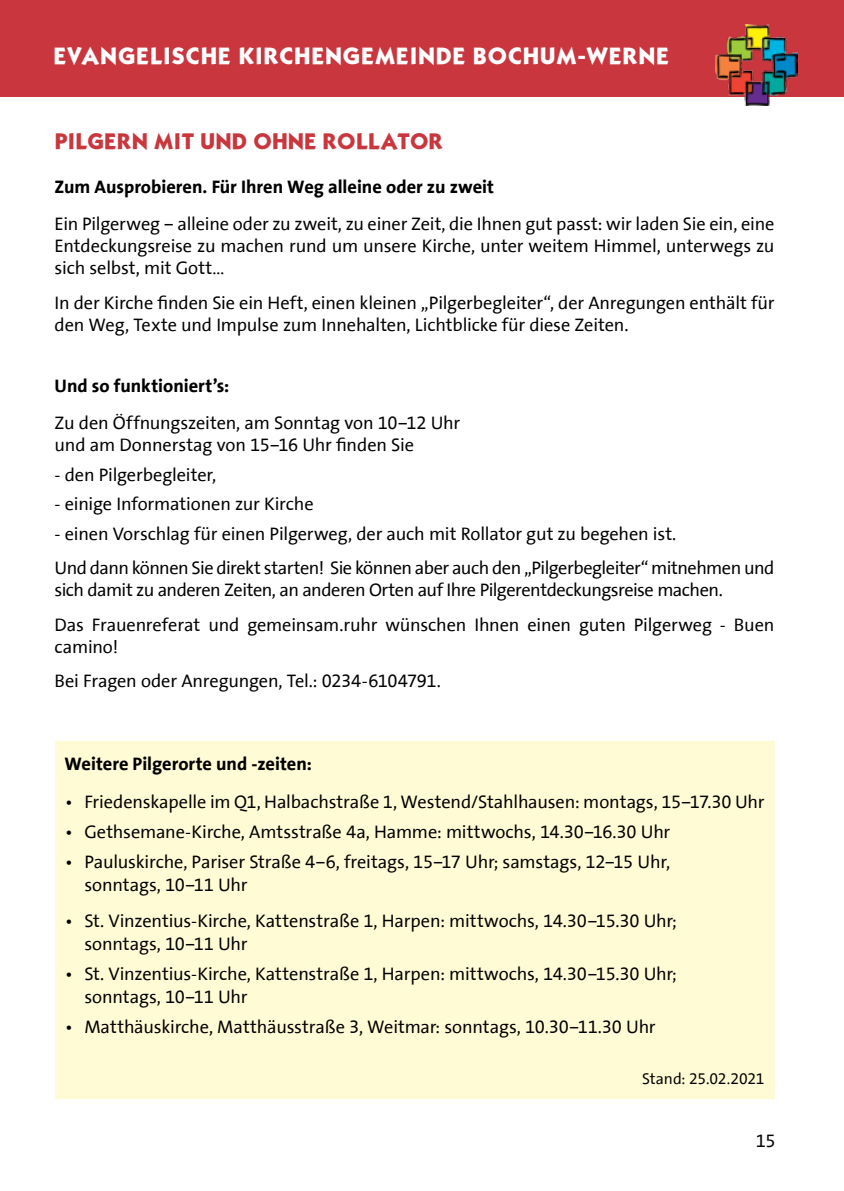
<style>
.page{position:relative;width:844px;height:1191px;background:#fff}
.page>*{position:absolute;margin:0;border:0;box-sizing:border-box;transform-origin:0 0}
.t1{font:20.12px "Kabel Bd Normal";letter-spacing:.035em;color:#fff}
.t2{font:19.25px "Kabel Bd Normal";letter-spacing:.005em;color:#c9363d}
.t3{font:18.38px/22.1px "The Sans Correspondence";letter-spacing:-.01em;color:#000}
.t4{font:700 18.38px "The Sans Correspondence";color:#000}
.t5{font:15.75px "The Sans Correspondence";letter-spacing:-.015em;color:#000}
</style>
<div class="page">
<div style="left:0;top:0;width:843px;height:97px;background:#c9363d"></div>
<img style="left:715px;top:24px;width:82px;height:81px">
<div style="left:55px;top:741px;width:719px;height:358px;background:#fffcd5"></div>
<p class="t1" style="left:54px;top:47px;width:617px">EVANGELISCHE KIRCHENGEMEINDE BOCHUM-WERNE</p>
<p class="t2" style="left:55px;top:132px;width:391px">PILGERN MIT UND OHNE ROLLATOR</p>
<p class="t4" style="left:55px;top:180px;width:441px">Zum Ausprobieren. Für Ihren Weg alleine oder zu zweit</p>
<p class="t3" style="left:55px;top:215px;width:721px;text-align:justify">Ein Pilgerweg – alleine oder zu zweit, zu einer Zeit, die Ihnen gut passt: wir laden Sie ein, eine Entdeckungsreise zu machen rund um unsere Kirche, unter weitem Himmel, unterwegs zu sich selbst, mit Gott…</p>
<p class="t3" style="left:55px;top:293px;width:721px">In der Kirche finden Sie ein Heft, einen kleinen „Pilgerbegleiter“, der Anregungen enthält für den Weg, Texte und Impulse zum Innehalten, Lichtblicke für diese Zeiten.</p>
<p class="t4" style="left:55px;top:379px;width:176px">und so funktioniert’s:</p>
<p class="t3" style="left:55px;top:414px;width:407px">Zu den Öffnungszeiten, am Sonntag von 10–12 Uhr und am Donnerstag von 15–16 Uhr finden Sie</p>
<p class="t3" style="left:55px;top:465px;width:163px">- den Pilgerbegleiter,</p>
<p class="t3" style="left:55px;top:495px;width:260px">- einige Informationen zur Kirche</p>
<p class="t3" style="left:55px;top:518px;width:721px;line-height:34.5px">- einen Vorschlag für einen Pilgerweg, der auch mit Rollator gut zu begehen ist.<br>Und dann können Sie direkt starten! Sie können aber auch den „Pilgerbegleiter“ mitnehmen und</p>
<p class="t3" style="left:55px;top:574px;width:721px;line-height:34.5px">sich damit zu anderen Zeiten, an anderen Orten auf Ihre Pilgerentdeckungsreise machen.<br>Das Frauenreferat und gemeinsam.ruhr wünschen Ihnen einen guten Pilgerweg - Buen</p>
<p class="t3" style="left:55px;top:631px;width:387px;line-height:34.5px">camino!<br>Bei Fragen oder Anregungen, Tel.: 0234-6104791.</p>
<p class="t4" style="left:64px;top:756px;width:249px">Weitere Pilgerorte und -zeiten:</p>
<p class="t3" style="left:64px;top:792px;width:701px">• Friedenskapelle im Q1, Halbachstraße 1, Westend/Stahlhausen: montags, 15–17.30 Uhr</p>
<p class="t3" style="left:64px;top:822px;width:607px">• Gethsemane-Kirche, Amtsstraße 4a, Hamme: mittwochs, 14.30–16.30 Uhr</p>
<p class="t3" style="left:84px;top:852px;width:587px;line-height:22.9px;text-indent:-20px">• Pauluskirche, Pariser Straße 4–6, freitags, 15–17 Uhr; samstags, 12–15 Uhr, sonntags, 10–11 Uhr</p>
<p class="t3" style="left:84px;top:911px;width:594px;line-height:22.9px;text-indent:-20px">• St. Vinzentius-Kirche, Kattenstraße 1, Harpen: mittwochs, 14.30–15.30 Uhr; sonntags, 10–11 Uhr</p>
<p class="t3" style="left:84px;top:964px;width:594px;line-height:22.9px;text-indent:-20px">• St. Vinzentius-Kirche, Kattenstraße 1, Harpen: mittwochs, 14.30–15.30 Uhr; sonntags, 10–11 Uhr</p>
<p class="t3" style="left:64px;top:1018px;width:592px">• Matthäuskirche, Matthäusstraße 3, Weitmar: sonntags, 10.30–11.30 Uhr</p>
<p class="t5" style="left:642px;top:1072px;width:124px">Stand: 25.02.2021</p>
<p class="t3" style="left:755px;top:1131px;width:21px">15</p>
</div>
